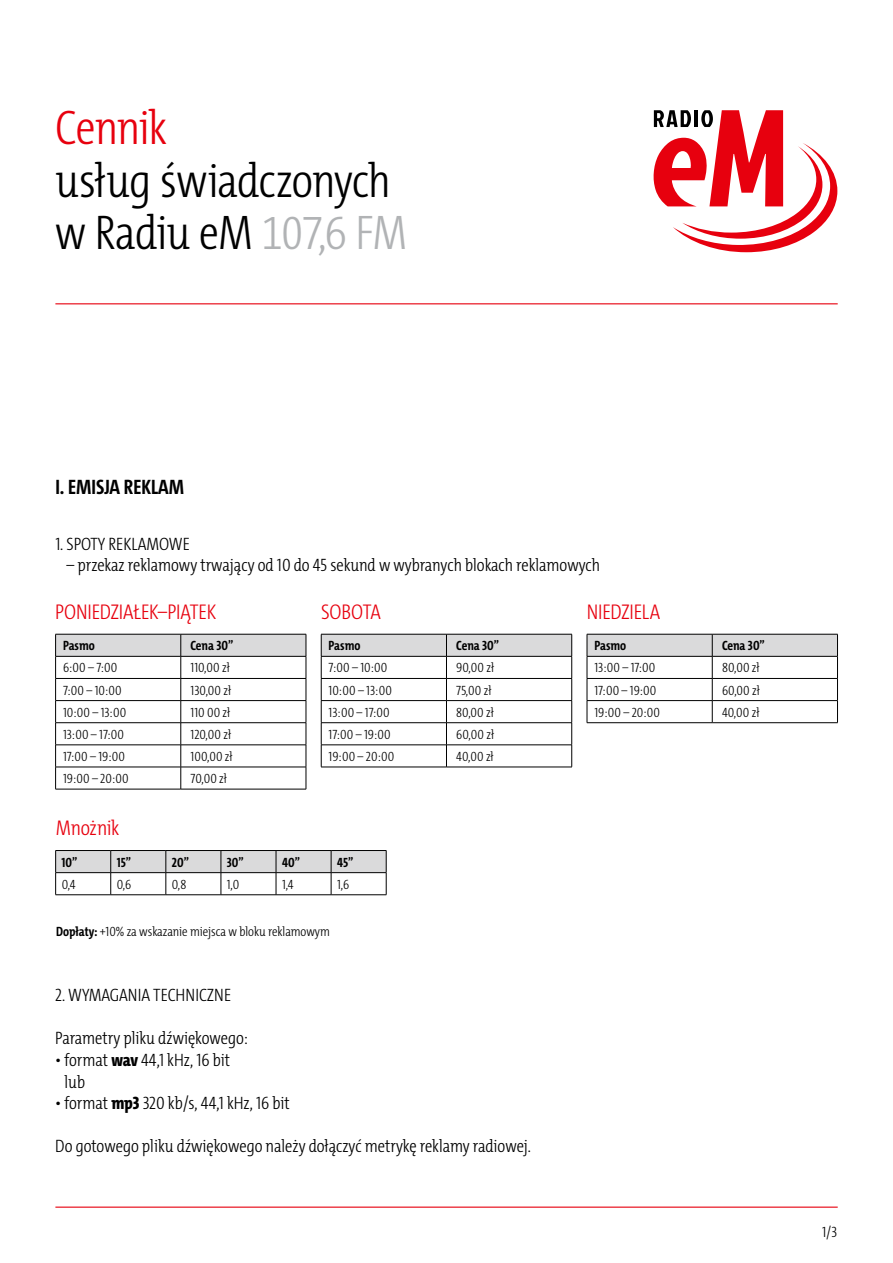
<style>
.page{position:relative;width:893px;height:1263px;background:#fff}
.page>*{position:absolute;margin:0;border:0;box-sizing:border-box;transform-origin:0 0}
.t1{font:300 48.9px/52.5px "The Mix Cd";letter-spacing:-.02em;color:#000}
.t2{font:300 48.9px "The Mix Cd";letter-spacing:-.025em;color:#e7000e}
.t3{font:300 21.45px "The Mix Cd";letter-spacing:-.01em;color:#e7000e}
.t4{font:700 21px "The Mix Cd";color:#000}
.t5{font:300 18px/21.6px "The Mix Cd";color:#000}
.t6{font:300 15px "The Mix Cd";color:#000}
.t7{font:300 13.5px "The Mix Cd";color:#000}
.t8{font:700 13.5px "The Mix Cd";color:#000}
.s1{color:#b1b3b5}
.s2{font-weight:700}
.s3{font-weight:800}
</style>
<div class="page">
<hr style="left:55px;top:303px;width:783px;height:1px;background:#e7000e">
<hr style="left:55px;top:1206px;width:783px;height:2px;background:#e7000e">
<svg style="left:55px;top:634px;width:252px;height:155px"></svg>
<hr style="left:55px;top:789px;width:126px;height:1px;background:#000">
<hr style="left:181px;top:789px;width:125px;height:1px;background:#000">
<svg style="left:321px;top:634px;width:251px;height:133px"></svg>
<hr style="left:321px;top:767px;width:125px;height:1px;background:#000">
<hr style="left:446px;top:767px;width:126px;height:1px;background:#000">
<svg style="left:587px;top:634px;width:251px;height:88px"></svg>
<hr style="left:587px;top:722px;width:125px;height:1px;background:#000">
<hr style="left:712px;top:722px;width:126px;height:1px;background:#000">
<svg style="left:653px;top:110px;width:184px;height:142px"></svg>
<svg style="left:55px;top:850px;width:332px;height:44px"></svg>
<hr style="left:55px;top:894px;width:56px;height:1px;background:#000">
<hr style="left:111px;top:894px;width:55px;height:1px;background:#000">
<hr style="left:166px;top:894px;width:55px;height:1px;background:#000">
<hr style="left:221px;top:894px;width:55px;height:1px;background:#000">
<hr style="left:276px;top:894px;width:55px;height:1px;background:#000">
<hr style="left:331px;top:894px;width:55px;height:1px;background:#000">
<h1 class="t2" style="left:55px;top:96px;width:113px">Cennik</h1>
<h1 class="t1" style="left:55px;top:152px;width:354px">usług świadczonych w Radiu eM <span class="s1">107,6 FM</span></h1>
<h3 class="t4" style="left:55px;top:473px;width:130px">I. Emisja reklam</h3>
<h3 class="t5" style="left:55px;top:532px;width:136px">1. SPOTY REKLAMOWE</h3>
<h3 class="t5" style="left:67px;top:554px;width:535px">– przekaz reklamowy trwający od 10 do 45 sekund w wybranych blokach reklamowych</h3>
<h2 class="t3" style="left:55px;top:598px;width:162px">PONIEDZIAŁEK–PIĄTEK</h2>
<p class="t8" style="left:63px;top:637px;width:33px">Pasmo</p>
<p class="t8" style="left:191px;top:637px;width:44px">Cena 30”</p>
<p class="t7" style="left:63px;top:659px;width:56px">6:00 – 7:00</p>
<p class="t7" style="left:191px;top:659px;width:41px">110,00 zł</p>
<p class="t7" style="left:63px;top:681px;width:60px">7:00 – 10:00</p>
<p class="t7" style="left:191px;top:681px;width:42px">130,00 zł</p>
<p class="t7" style="left:63px;top:703px;width:65px">10:00 – 13:00</p>
<p class="t7" style="left:191px;top:703px;width:41px">110 00 zł</p>
<p class="t7" style="left:63px;top:726px;width:63px">13:00 – 17:00</p>
<p class="t7" style="left:191px;top:726px;width:42px">120,00 zł</p>
<p class="t7" style="left:63px;top:748px;width:64px">17:00 – 19:00</p>
<p class="t7" style="left:191px;top:748px;width:44px">100,00 zł</p>
<p class="t7" style="left:63px;top:770px;width:67px">19:00 – 20:00</p>
<p class="t7" style="left:191px;top:770px;width:38px">70,00 zł</p>
<h2 class="t3" style="left:321px;top:598px;width:61px">SOBOTA</h2>
<p class="t8" style="left:329px;top:637px;width:33px">Pasmo</p>
<p class="t8" style="left:456px;top:637px;width:44px">Cena 30”</p>
<p class="t7" style="left:329px;top:659px;width:60px">7:00 – 10:00</p>
<p class="t7" style="left:456px;top:659px;width:39px">90,00 zł</p>
<p class="t7" style="left:329px;top:681px;width:65px">10:00 – 13:00</p>
<p class="t7" style="left:456px;top:681px;width:37px">75,00 zł</p>
<p class="t7" style="left:329px;top:703px;width:63px">13:00 – 17:00</p>
<p class="t7" style="left:456px;top:703px;width:39px">80,00 zł</p>
<p class="t7" style="left:329px;top:726px;width:64px">17:00 – 19:00</p>
<p class="t7" style="left:456px;top:726px;width:39px">60,00 zł</p>
<p class="t7" style="left:329px;top:748px;width:67px">19:00 – 20:00</p>
<p class="t7" style="left:456px;top:748px;width:39px">40,00 zł</p>
<h2 class="t3" style="left:56px;top:814px;width:65px">Mnożnik</h2>
<p class="t8" style="left:62px;top:853px;width:17px">10”</p>
<p class="t8" style="left:117px;top:853px;width:16px">15”</p>
<p class="t8" style="left:172px;top:853px;width:18px">20”</p>
<p class="t8" style="left:227px;top:853px;width:18px">30”</p>
<p class="t8" style="left:282px;top:853px;width:19px">40”</p>
<p class="t8" style="left:337px;top:853px;width:18px">45”</p>
<p class="t7" style="left:62px;top:875px;width:16px">0,4</p>
<p class="t7" style="left:117px;top:875px;width:16px">0,6</p>
<p class="t7" style="left:172px;top:875px;width:16px">0,8</p>
<p class="t7" style="left:227px;top:875px;width:14px">1,0</p>
<p class="t7" style="left:282px;top:875px;width:13px">1,4</p>
<p class="t7" style="left:337px;top:875px;width:14px">1,6</p>
<p class="t7" style="left:56px;top:922px;width:275px"><span class="s2">Dopłaty:</span> +10% za wskazanie miejsca w bloku reklamowym</p>
<h3 class="t5" style="left:55px;top:984px;width:73px">2. Wymagania</h3>
<h3 class="t5" style="left:153px;top:984px;width:41px">techniczne</h3>
<h3 class="t5" style="left:55px;top:1027px;width:194px">Parametry pliku dźwiękowego:</h3>
<h3 class="t5" style="left:65px;top:1048px;width:167px;text-indent:-9px">• format <span class="s3">wav</span> 44,1 kHz, 16 bit lub</h3>
<h3 class="t5" style="left:55px;top:1092px;width:236px">• format <span class="s3">mp3</span> 320 kb/s, 44,1 kHz, 16 bit</h3>
<h3 class="t5" style="left:55px;top:1135px;width:477px">Do gotowego pliku dźwiękowego należy dołączyć metrykę reklamy radiowej.</h3>
<h2 class="t3" style="left:587px;top:598px;width:75px">NIEDZIELA</h2>
<p class="t8" style="left:594px;top:637px;width:33px">Pasmo</p>
<p class="t8" style="left:722px;top:637px;width:44px">Cena 30”</p>
<p class="t7" style="left:594px;top:659px;width:63px">13:00 – 17:00</p>
<p class="t7" style="left:722px;top:659px;width:39px">80,00 zł</p>
<p class="t7" style="left:594px;top:681px;width:64px">17:00 – 19:00</p>
<p class="t7" style="left:722px;top:681px;width:39px">60,00 zł</p>
<p class="t7" style="left:594px;top:703px;width:67px">19:00 – 20:00</p>
<p class="t7" style="left:722px;top:703px;width:39px">40,00 zł</p>
<p class="t6" style="left:822px;top:1222px;width:17px">1/3</p>
</div>
